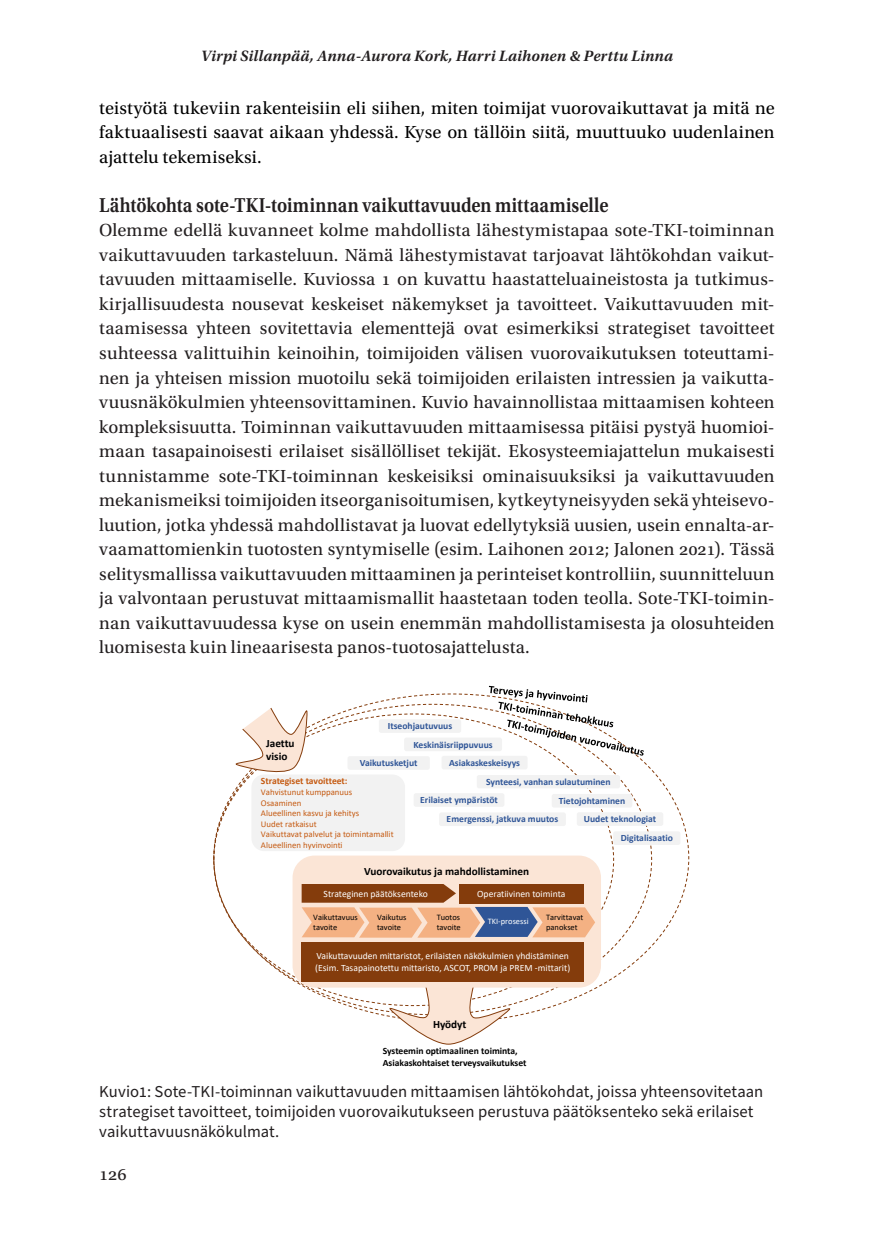
<style>
.page{position:relative;width:874px;height:1241px;background:#fff}
.page>*{position:absolute;margin:0;border:0;box-sizing:border-box;transform-origin:0 0}
.Otsikko02b{font:600 21.18px "Utopia Std";letter-spacing:.005em;color:#231f20;scale:.87 1}
.Leipä01_ei_väliä{font:18.38px/24.5px "Utopia Std";letter-spacing:.01em;color:#231f20;text-align:justify}
.Leipä02{font:18.38px/24.5px "Utopia Std";letter-spacing:.005em;color:#000;text-align:justify}
.KuvioOtsikko{font:16.62px/19.9px "Source Sans Pro";letter-spacing:.005em;color:#231f20}
.t1{font:italic 600 15.75px "Utopia Std";letter-spacing:.01em;color:#231f20}
.t2{font:700 11.2px/13.5px "Calibri";color:#000}
.t3{font:700 9.62px/19.1px "Calibri";color:#2f5597}
.t4{font:9.62px/11.5px "Calibri";color:#fff}
.t5{font:700 9.62px/11.5px "Calibri";color:#000}
.t6{font:700 9.62px "Calibri";letter-spacing:-.005em;color:#c55a11}
.t7{font:8.75px/10.5px "Calibri";color:#c55a11}
.t8{font:8.4px/10.2px "Calibri";color:#000}
.t9{font:8.4px "Calibri";color:#fff}
</style>
<div class="page">
<svg style="left:488px;top:685px;width:155px;height:70px"></svg>
<svg style="left:235px;top:708px;width:72px;height:68px"></svg>
<div style="left:378px;top:719px;width:83px;height:13px;background:#f2f2f2;border-radius:2px"></div>
<div style="left:404px;top:737px;width:97px;height:14px;background:#f2f2f2;border-radius:2px"></div>
<div style="left:347px;top:756px;width:82px;height:13px;background:#f2f2f2;border-radius:2px"></div>
<div style="left:441px;top:755px;width:86px;height:14px;background:#f2f2f2;border-radius:2px"></div>
<div style="left:476px;top:775px;width:143px;height:13px;background:#f2f2f2;border-radius:2px"></div>
<div style="left:439px;top:812px;width:126px;height:13px;background:#f2f2f2;border-radius:2px"></div>
<div style="left:413px;top:793px;width:91px;height:13px;background:#f2f2f2;border-radius:2px"></div>
<div style="left:551px;top:793px;width:81px;height:14px;background:#f2f2f2;border-radius:2px"></div>
<div style="left:613px;top:831px;width:67px;height:13px;background:#f2f2f2;border-radius:2px"></div>
<div style="left:576px;top:812px;width:87px;height:13px;background:#f2f2f2;border-radius:2px"></div>
<div style="left:251px;top:774px;width:154px;height:77px;background:#f2f2f2;border-radius:13px"></div>
<svg style="left:386px;top:987px;width:128px;height:57px"></svg>
<div style="left:292px;top:855px;width:308px;height:132px;background:#fbe5d6;border-radius:22px"></div>
<div style="left:301px;top:941px;width:282px;height:40px;background:#843c0c"></div>
<svg style="left:301px;top:884px;width:294px;height:53px;background:#bb886a"></svg>
<p class="t1" style="left:201px;top:47px;width:474px">Virpi Sillanpää, Anna-Aurora Kork, Harri Laihonen &amp; Perttu Linna</p>
<p class="Leipä02" style="left:99px;top:96px;width:676px">teistyötä tukeviin rakenteisiin eli siihen, miten toimijat vuorovaikuttavat ja mitä ne faktuaalisesti saavat aikaan yhdessä. Kyse on tällöin siitä, muuttuuko uudenlainen ajattelu tekemiseksi.</p>
<h2 class="Otsikko02b" style="left:99px;top:193px;width:586px">Lähtökohta sote-TKI-toiminnan vaikuttavuuden mittaamiselle</h2>
<p class="Leipä01_ei_väliä" style="left:99px;top:218px;width:676px">Olemme edellä kuvanneet kolme mahdollista lähestymistapaa sote-TKI-toiminnan vaikuttavuuden tarkasteluun. Nämä lähestymistavat tarjoavat lähtökohdan vaikut&shy;tavuuden mittaamiselle. Kuviossa 1 on kuvattu haastatteluaineistosta ja tutkimus&shy;kirjallisuudesta nousevat keskeiset näkemykset ja tavoitteet. Vaikuttavuuden mit&shy;taamisessa yhteen sovitettavia elementtejä ovat esimerkiksi strategiset tavoitteet suhteessa valittuihin keinoihin, toimijoiden välisen vuorovaikutuksen toteuttami&shy;nen ja yhteisen mission muotoilu sekä toimijoiden erilaisten intressien ja vaikutta&shy;vuusnäkökulmien yhteensovittaminen. Kuvio havainnollistaa mittaamisen kohteen kompleksisuutta. Toiminnan vaikuttavuuden mittaamisessa pitäisi pystyä huomioi&shy;maan tasapainoisesti erilaiset sisällölliset tekijät. Ekosysteemiajattelun mukaisesti tunnistamme sote-TKI-toiminnan keskeisiksi ominaisuuksiksi ja vaikuttavuuden mekanismeiksi toimijoiden itseorganisoitumisen, kytkeytyneisyyden sekä yhteisevo&shy;luution, jotka yhdessä mahdollistavat ja luovat edellytyksiä uusien, usein ennalta-ar&shy;vaamattomienkin tuotosten syntymiselle (esim. Laihonen 2012; Jalonen 2021). Tässä selitysmallissa vaikuttavuuden mittaaminen ja perinteiset kontrolliin, suunnitteluun ja valvontaan perustuvat mittaamismallit haastetaan toden teolla. Sote-TKI-toimin&shy;nan vaikuttavuudessa kyse on usein enemmän mahdollistamisesta ja olosuhteiden luomisesta kuin lineaarisesta panos-tuotosajattelusta.</p>
<p class="t3" style="left:387px;top:716px;width:66px">Itseohjautuvuus</p>
<p class="t3" style="left:413px;top:734px;width:81px">Keskinäisriippuvuus</p>
<p class="t3" style="left:359px;top:753px;width:59px">Vaikutusketjut</p>
<p class="t3" style="left:486px;top:753px;width:126px;text-indent:-37px">Asiakaskeskeisyys<br>Synteesi, vanhan sulautuminen</p>
<p class="t3" style="left:446px;top:809px;width:113px">Emergenssi, jatkuva muutos</p>
<p class="t2" style="left:266px;top:736px;width:30px">Jaettu visio</p>
<p class="t6" style="left:261px;top:774px;width:88px">Strategiset tavoitteet:</p>
<p class="t7" style="left:261px;top:786px;width:134px">Vahvistunut kumppanuus<br>Osaaminen<br>Alueellinen kasvu ja kehitys<br>Uudet ratkaisut<br>Vaikuttavat palvelut ja toimintamallit<br>Alueellinen hyvinvointi</p>
<p class="t2" style="left:364px;top:864px;width:166px">Vuorovaikutus ja mahdollistaminen</p>
<p class="t4" style="left:323px;top:887px;width:106px">Strateginen päätöksenteko</p>
<p class="t4" style="left:477px;top:887px;width:90px">Operatiivinen toiminta</p>
<p class="t3" style="left:420px;top:790px;width:79px">Erilaiset ympäristöt</p>
<p class="t3" style="left:558px;top:791px;width:68px">Tietojohtaminen</p>
<p class="t3" style="left:620px;top:828px;width:54px">Digitalisaatio</p>
<p class="t3" style="left:583px;top:809px;width:74px">Uudet teknologiat</p>
<p class="t8" style="left:313px;top:911px;width:46px">Vaikuttavuus tavoite</p>
<p class="t8" style="left:377px;top:911px;width:31px">Vaikutus tavoite</p>
<p class="t8" style="left:436px;top:911px;width:26px">Tuotos tavoite</p>
<p class="t9" style="left:487px;top:915px;width:42px">TKI-prosessi</p>
<p class="t8" style="left:546px;top:911px;width:39px">Tarvittavat panokset</p>
<p class="t4" style="left:315px;top:949px;width:256px">Vaikuttavuuden mittaristot, erilaisten näkökulmien yhdistäminen (Esim. Tasapainotettu mittaristo, ASCOT, PROM ja PREM -mittarit)</p>
<p class="t2" style="left:433px;top:1017px;width:35px">Hyödyt</p>
<p class="t5" style="left:382px;top:1044px;width:145px">Systeemin optimaalinen toiminta,<br>Asiakaskohtaiset terveysvaikutukset</p>
<p class="KuvioOtsikko" style="left:99px;top:1082px;width:665px">Kuvio1: Sote-TKI-toiminnan vaikuttavuuden mittaamisen lähtökohdat, joissa yhteensovitetaan strategiset tavoitteet, toimijoiden vuorovaikutukseen perustuva päätöksenteko sekä erilaiset vaikuttavuusnäkökulmat.</p>
<p class="Leipä01_ei_väliä" style="left:99px;top:1161px;width:29px">126</p>
</div>
